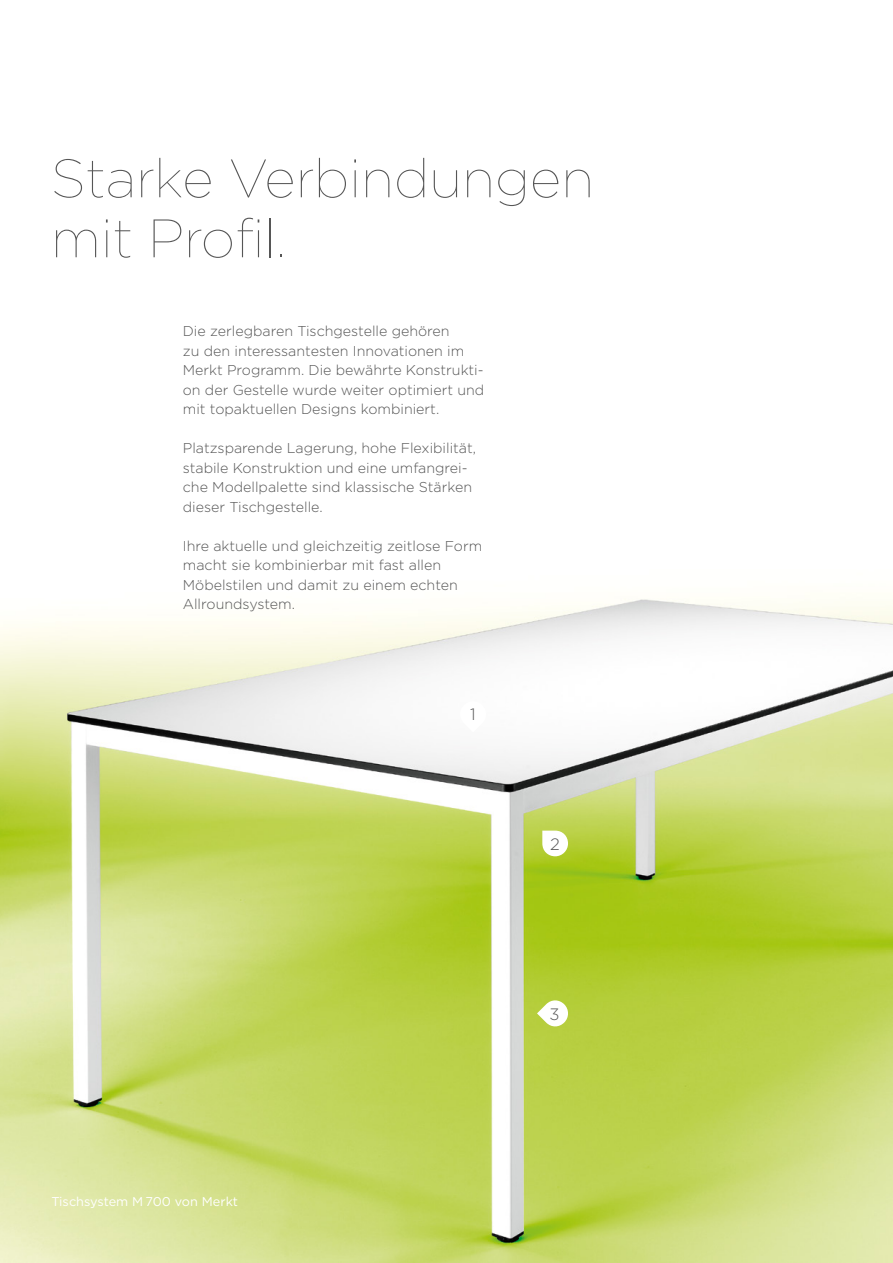
<style>
.page{position:relative;width:893px;height:1263px;background:#fff}
.page>*{position:absolute;margin:0;border:0;box-sizing:border-box;transform-origin:0 0}
.t1{font:100 54px/60px "Gotham";color:#565656}
.t2{font:300 16.5px "Gotham";color:#565656}
.t3{font:300 14.25px/19.5px "Gotham";color:#565656}
.t4{font:12.75px "Gotham";color:#fff}
</style>
<div class="page">
<img style="left:0;top:598px;width:893px;height:665px">
<svg style="left:542px;top:831px;width:26px;height:25px"></svg>
<svg style="left:537px;top:999px;width:32px;height:29px"></svg>
<svg style="left:459px;top:700px;width:29px;height:32px"></svg>
<h1 class="t1" style="left:51px;top:148px;width:545px">Starke Verbindungen mit Profil.</h1>
<p class="t3" style="left:183px;top:321px;width:303px">Die zerlegbaren Tischgestelle gehören<br>zu den interessantesten Innovationen im Merkt Programm. Die bewährte Konstrukti&shy;on der Gestelle wurde weiter optimiert und mit topaktuellen Designs kombiniert.</p>
<p class="t3" style="left:183px;top:438px;width:295px">Platzsparende Lagerung, hohe Flexibilität, stabile Konstruktion und eine umfangrei&shy;che Modellpalette sind klassische Stärken dieser Tischgestelle.</p>
<p class="t3" style="left:183px;top:535px;width:301px">Ihre aktuelle und gleichzeitig zeitlose Form macht sie kombinierbar mit fast allen Möbelstilen und damit zu einem echten Allroundsystem.</p>
<p class="t4" style="left:51px;top:1193px;width:188px">Tischsystem M 700 von Merkt</p>
<p class="t2" style="left:470px;top:704px;width:7px">1</p>
<p class="t2" style="left:550px;top:833px;width:11px">2</p>
<p class="t2" style="left:550px;top:1003px;width:12px">3</p>
</div>
